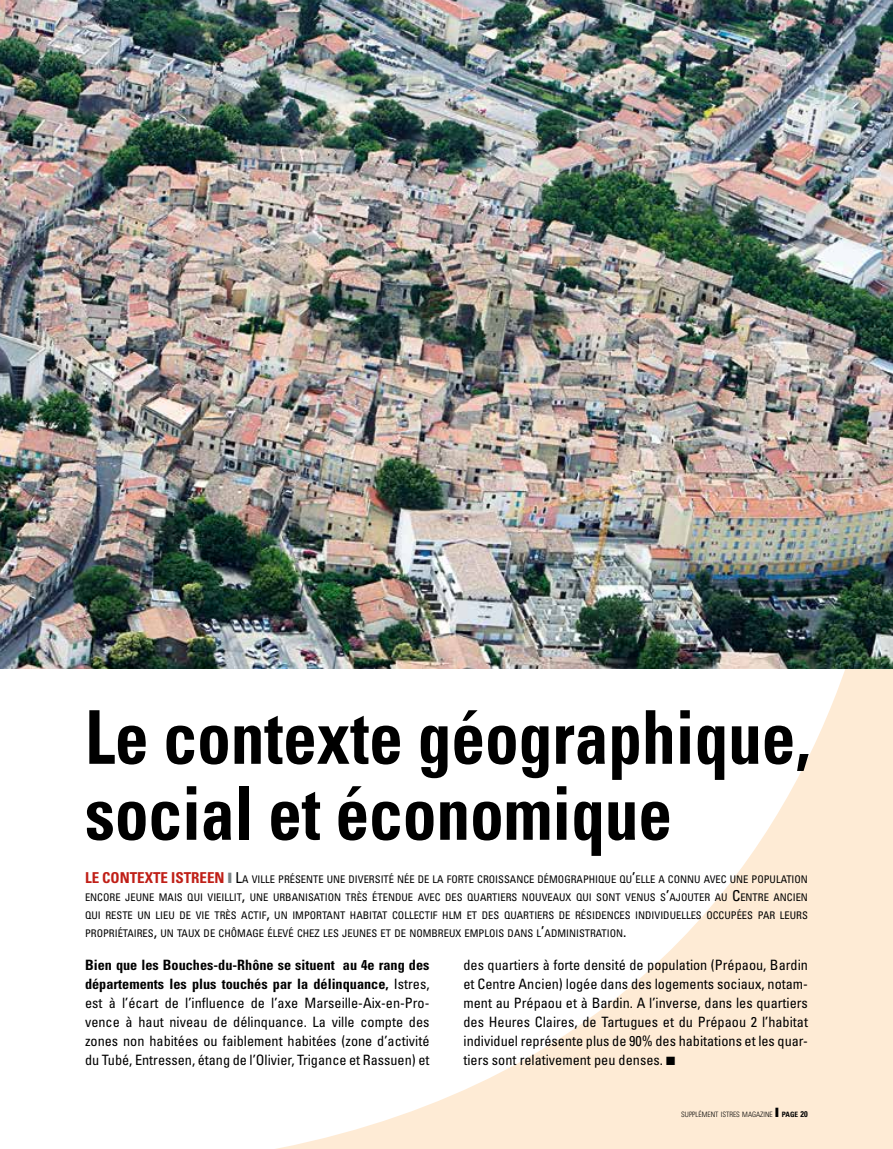
<style>
.page{position:relative;width:893px;height:1149px;background:#fff}
.page>*{position:absolute;margin:0;border:0;box-sizing:border-box;transform-origin:0 0}
.t1{font:700 condensed 74.1px/75.9px "Univers";color:#000;scale:.91 1}
.t2{font:condensed 14.25px/19px "Univers";color:#000;text-align:justify}
.t3{font:condensed 10.5px/18px "Univers";color:#000;text-align:justify}
.t4{font:300 condensed 7.35px "Univers";color:#000}
.s1{font-weight:700;font-size:15px;color:#c01f17}
.s2{color:#7b8486}
.s3{font-size:15px}
.s4{font-weight:700}
.s5{font-weight:700;font-size:8.25px}
</style>
<div class="page">
<svg style="left:64px;top:668px;width:829px;height:480px"></svg>
<img style="left:0;top:0;width:893px;height:668px">
<h1 class="t1" style="left:85px;top:698px;width:798px">Le contexte géographique, social et économique</h1>
<p class="t3" style="left:85px;top:869px;width:724px"><span class="s1">LE CONTEXTE ISTREEN</span> <span class="s2">❙</span> <span class="s3">L</span>A VILLE PRÉSENTE UNE DIVERSITÉ NÉE DE LA FORTE CROISSANCE DÉM OGRAPHIQUE QU<span class="s3">’</span>ELLE A CONNU AVEC UNE POPULATION ENCORE JEUNE MAIS QUI VIEILLIT<span class="s3">,</span> UNE URBANISATION TRÈS ÉTENDUE AVEC DES QUARTIERS NOUVEAUX QUI SONT VENUS S<span class="s3">’</span>AJOUTER AU <span class="s3">C</span>ENTRE ANCIEN QUI RESTE UN LIEU DE VIE TRÈS ACTIF<span class="s3">,</span> UN IMPORTANT HABITAT COLLECTIF HLM ET DES QUARTIERS DE RÉSIDENCES INDIVIDUELLES OCCUPÉES PAR LEURS PROPRIÉTAIRES<span class="s3">,</span> UN TAUX DE CHÔMAGE ÉLEVÉ CHEZ LES JEUNES ET DE NOM BREUX EMPLOIS DANS L<span class="s3">’</span>ADM INISTRATION<span class="s3">.</span></p>
<p class="t2" style="left:85px;top:954px;width:346px"><span class="s4">Bien que les Bouches-du-Rhône se situent au 4e rang des départements les plus touchés par la délinquance,</span> Istres, est à l’écart de l’influence de l’axe Marseille-Aix-en-Pro&shy;vence à haut niveau de délinquance. La ville compte des zones non habitées ou faiblement habitées (zone d’activité du Tubé, Entressen, étang de l’Olivier, Trigance et Rassuen) et</p>
<p class="t2" style="left:463px;top:954px;width:346px">des quartiers à forte densité de population (Prépaou, Bardin et Centre Ancien) logée dans des logements sociaux, notam&shy;ment au Prépaou et à Bardin. A l’inverse, dans les quartiers des Heures Claires, de Tartugues et du Prépaou 2 l’habitat individuel représente plus de 90% des habitations et les quar&shy;tiers sont relativement peu denses. ■</p>
<p class="t4" style="left:681px;top:1109px;width:128px">SUPPLÉMENT ISTRES MAGAZINE ❙ <span class="s4">page</span> <span class="s5">20</span></p>
</div>
